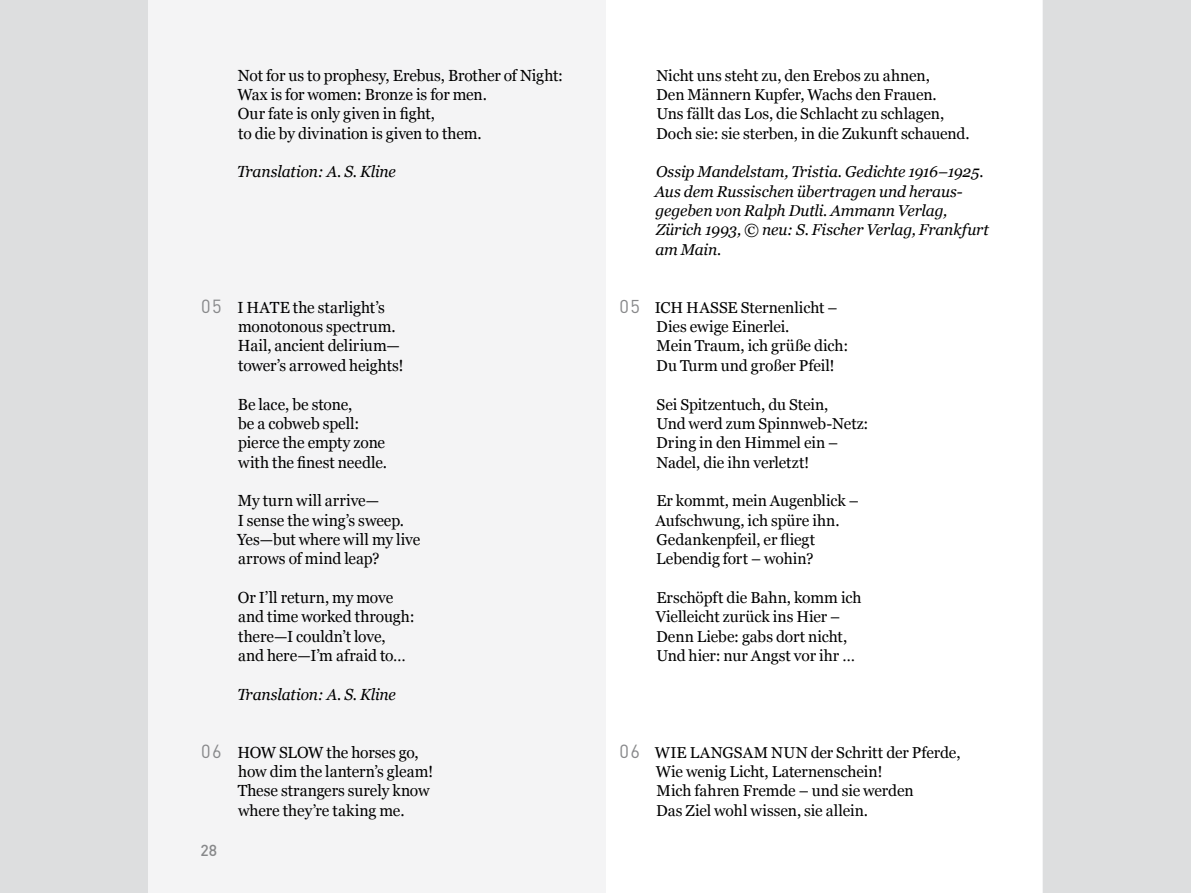
<style>
.page{position:relative;width:1191px;height:893px;background:#dddedf}
.page>*{position:absolute;margin:0;border:0;box-sizing:border-box;transform-origin:0 0}
.t1{font:16.05px/19.4px "Georgia";letter-spacing:-.01em;color:#000}
.t2{font:italic 16.05px "Georgia";letter-spacing:-.01em;color:#000}
.t3{font:15.75px/19.4px "Georgia";letter-spacing:-.005em;color:#000}
.t4{font:italic 15.75px/19.4px "Georgia";letter-spacing:-.01em;color:#000}
.t5{font:500 15.75px "DINOT";color:#87888a}
.s1{font-family:"DINOT";font-size:18.75px;color:#87888a}
.s2{font-family:"DINOT";font-size:18.3px;color:#87888a}
</style>
<div class="page">
<div style="left:149px;top:0;width:893px;height:893px;background:#fff"></div>
<div style="left:149px;top:0;width:456px;height:893px;background:#f4f4f5"></div>
<p class="t1" style="left:237px;top:65px;width:327px">Not for us to prophesy, Erebus, Brother of Night:<br>Wax is for women: Bronze is for men.<br>Our fate is only given in fight,<br>to die by divination is given to them.</p>
<p class="t2" style="left:237px;top:160px;width:160px">Translation: A. S. Kline</p>
<p class="t3" style="left:656px;top:65px;width:315px">Nicht uns steht zu, den Erebos zu ahnen,<br>Den Männern Kupfer, Wachs den Frauen.<br>Uns fällt das Los, die Schlacht zu schlagen, Doch sie: sie sterben, in die Zukunft schauend.</p>
<p class="t4" style="left:654px;top:162px;width:336px">Ossip Mandelstam, Tristia. Gedichte 1916–1925.<br>Aus dem Russischen übertragen und heraus&shy;gegeben von Ralph Dutli. Ammann Verlag, Zürich 1993, © neu: S. Fischer Verlag, Frankfurt am Main.</p>
<p class="t1" style="left:238px;top:297px;width:167px;text-indent:-37px"><span class="s1">05</span> I HATE the starlight’s monotonous spectrum.<br>Hail, ancient delirium— tower’s arrowed heights!</p>
<p class="t1" style="left:238px;top:394px;width:151px">Be lace, be stone,<br>be a cobweb spell: pierce the empty zone with the finest needle.</p>
<p class="t1" style="left:237px;top:490px;width:185px">My turn will arrive—<br>I sense the wing’s sweep.<br>Yes—but where will my live arrows of mind leap?</p>
<p class="t1" style="left:238px;top:587px;width:178px">Or I’ll return, my move and time worked through: there—I couldn’t love, and here—I’m afraid to…</p>
<p class="t2" style="left:237px;top:682px;width:160px">Translation: A. S. Kline</p>
<p class="t3" style="left:656px;top:297px;width:194px;text-indent:-37px"><span class="s2">05</span> ICH HASSE Sternenlicht –<br>Dies ewige Einerlei.<br>Mein Traum, ich grüße dich:<br>Du Turm und großer Pfeil!</p>
<p class="t3" style="left:656px;top:394px;width:214px">Sei Spitzentuch, du Stein,<br>Und werd zum Spinnweb-Netz:<br>Dring in den Himmel ein –<br>Nadel, die ihn verletzt!</p>
<p class="t3" style="left:655px;top:490px;width:205px">Er kommt, mein Augenblick –<br>Aufschwung, ich spüre ihn.<br>Gedankenpfeil, er fliegt<br>Lebendig fort – wohin?</p>
<p class="t3" style="left:656px;top:587px;width:207px">Erschöpft die Bahn, komm ich<br>Vielleicht zurück ins Hier –<br>Denn Liebe: gabs dort nicht,<br>Und hier: nur Angst vor ihr …</p>
<p class="t1" style="left:238px;top:742px;width:197px;text-indent:-37px"><span class="s1">06</span> HOW SLOW the horses go, how dim the lantern’s gleam!<br>These strangers surely know</p>
<p class="t3" style="left:238px;top:800px;width:168px">where they’re taking me.</p>
<p class="t3" style="left:656px;top:742px;width:306px;text-indent:-36px"><span class="s1">06</span> WIE LANGSAM NUN der Schritt der Pferde, Wie wenig Licht, Laternenschein!<br>Mich fahren Fremde – und sie werden<br>Das Ziel wohl wissen, sie allein.</p>
<p class="t5" style="left:200px;top:840px;width:18px">28</p>
</div>
